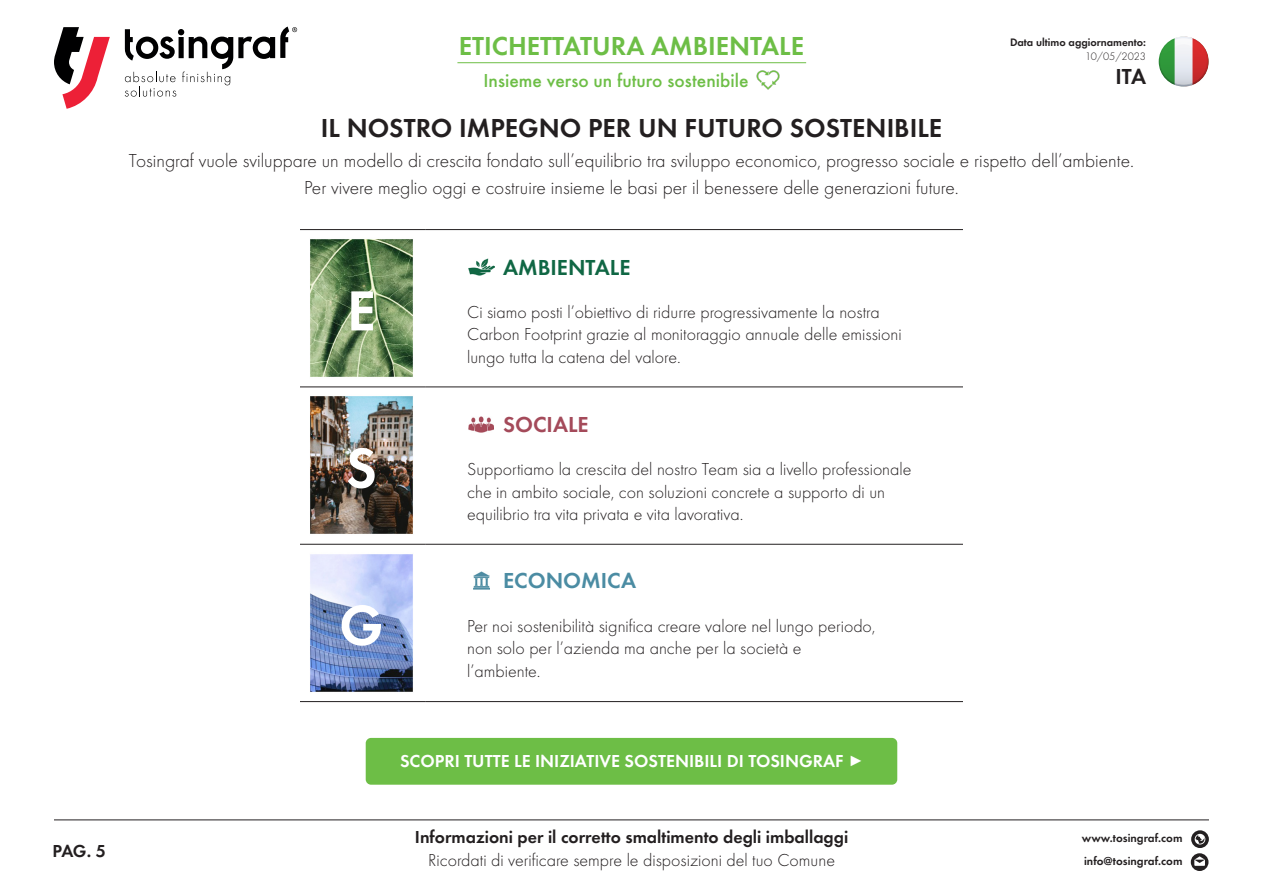
<style>
.page{position:relative;width:1263px;height:893px;background:#fff}
.page>*{position:absolute;margin:0;border:0;box-sizing:border-box;transform-origin:0 0}
.t1{font:600 58.5px "Futura TOT";color:#fff}
.t2{font:600 27px "Futura TOT";color:#231f20}
.t3{font:600 27px "Futura TOT";color:#6dbe46}
.t4{font:600 22.5px "Futura TOT";color:#106744}
.t5{font:600 22.5px "Futura TOT";color:#4b8ca3}
.t6{font:600 22.5px "Futura TOT";color:#a44a5a}
.t7{font:600 22.5px "Futura TOT";color:#231f20}
.t8{font:19.5px "Futura TOT Ligh";color:#231f20}
.t9{font:500 19.5px "Futura TOT";color:#6dbe46}
.t10{font:18px "Futura TOT Ligh";color:#231f20}
.t11{font:600 18px "Futura TOT";color:#231f20}
.t12{font:600 18px "Futura TOT";color:#fff}
.t13{font:15px "Arial Narrow";color:#fff}
.t14{font:600 12px/22.5px "Futura TOT";color:#231f20}
.t15{font:600 11.25px "Futura TOT";color:#231f20}
.t16{font:11.25px "Futura TOT Ligh";color:#231f20}
.s1{color:#fff}
.s2{font-family:"Arial Narrow";font-weight:400;font-size:15px;color:#6dbe46}
</style>
<div class="page">
<svg style="left:1191px;top:830px;width:18px;height:41px"></svg>
<svg style="left:1160px;top:38px;width:48px;height:48px"></svg>
<div style="left:1144px;top:22px;width:80px;height:80px;border:15px solid #fff;border-radius:50%"></div>
<div style="left:1146px;top:89px;width:74px;height:46px;background:#fff"></div>
<div style="left:1114px;top:7px;width:43px;height:88px;background:#fff"></div>
<div style="left:1131px;top:2px;width:124px;height:32px;background:#fff"></div>
<div style="left:1210px;top:0;width:48px;height:107px;background:#fff"></div>
<svg style="left:54px;top:27px;width:56px;height:82px"></svg>
<svg style="left:125px;top:27px;width:172px;height:70px"></svg>
<img style="left:756px;top:70px;width:24px;height:20px">
<hr style="left:457px;top:62px;width:349px;height:1px;background:#6dbe46">
<hr style="left:54px;top:819px;width:1155px;height:1px;background:#231f20">
<hr style="left:425px;top:229px;width:540px;height:1px;background:#231f20">
<hr style="left:298px;top:229px;width:127px;height:1px;background:#231f20">
<hr style="left:298px;top:387px;width:127px;height:1px;background:#231f20">
<hr style="left:298px;top:544px;width:127px;height:1px;background:#231f20">
<hr style="left:298px;top:701px;width:127px;height:1px;background:#231f20">
<hr style="left:425px;top:701px;width:540px;height:1px;background:#231f20">
<hr style="left:425px;top:544px;width:540px;height:1px;background:#231f20">
<hr style="left:425px;top:387px;width:540px;height:1px;background:#231f20">
<img style="left:310px;top:239px;width:103px;height:138px">
<img style="left:310px;top:396px;width:103px;height:138px">
<img style="left:310px;top:554px;width:103px;height:138px">
<img style="left:473px;top:571px;width:16px;height:19px">
<img style="left:469px;top:416px;width:24px;height:17px">
<img style="left:469px;top:259px;width:25px;height:16px">
<div style="left:366px;top:738px;width:531px;height:47px;background:#6dbe46;border-radius:5px"></div>
<h2 class="t3" style="left:459px;top:30px;width:347px">ETICHETTATURA AMBIENTALE</h2>
<p class="t9" style="left:484px;top:69px;width:297px">Insieme verso un futuro sostenibile<span class="s1">OO</span></p>
<p class="t15" style="left:1010px;top:36px;width:138px">Data ultimo aggiornamento:</p>
<p class="t16" style="left:1085px;top:49px;width:62px">10/05/2023</p>
<p class="t7" style="left:1115px;top:63px;width:32px">ITA</p>
<p class="t2" style="left:321px;top:112px;width:623px">IL NOSTRO IMPEGNO PER UN FUTURO SOSTENIBILE</p>
<p class="t8" style="left:129px;top:149px;width:1007px">Tosingraf vuole sviluppare un modello di crescita fondato sull’equilibrio tra sviluppo economico, progresso sociale e rispetto dell’ambiente.</p>
<p class="t8" style="left:304px;top:176px;width:656px">Per vivere meglio oggi e costruire insieme le basi per il benessere delle generazioni future.</p>
<p class="t1" style="left:347px;top:276px;width:30px">E</p>
<p class="t1" style="left:346px;top:433px;width:33px">S</p>
<p class="t1" style="left:339px;top:590px;width:46px">G</p>
<p class="t4" style="left:503px;top:254px;width:129px">AMBIENTALE</p>
<p class="t10" style="left:467px;top:302px;width:414px">Ci siamo posti l’obiettivo di ridurre progressivamente la nostra</p>
<p class="t10" style="left:467px;top:324px;width:436px">Carbon Footprint grazie al monitoraggio annuale delle emissioni</p>
<p class="t10" style="left:467px;top:347px;width:215px">lungo tutta la catena del valore.</p>
<p class="t6" style="left:503px;top:411px;width:87px">SOCIALE</p>
<p class="t10" style="left:467px;top:459px;width:446px">Supportiamo la crescita del nostro Team sia a livello professionale</p>
<p class="t10" style="left:467px;top:481px;width:419px">che in ambito sociale, con soluzioni concrete a supporto di un</p>
<p class="t10" style="left:467px;top:504px;width:278px">equilibrio tra vita privata e vita lavorativa.</p>
<p class="t5" style="left:503px;top:567px;width:134px">ECONOMICA</p>
<p class="t10" style="left:467px;top:616px;width:410px">Per noi sostenibilità significa creare valore nel lungo periodo,</p>
<p class="t10" style="left:467px;top:638px;width:336px">non solo per l’azienda ma anche per la società e</p>
<p class="t10" style="left:467px;top:661px;width:75px">l’ambiente.</p>
<p class="t11" style="left:53px;top:840px;width:55px">PAG. 5</p>
<p class="t12" style="left:400px;top:750px;width:464px">SCOPRI TUTTE LE INIZIATIVE SOSTENIBILI DI TOSINGRAF <span class="s2">►</span></p>
<p class="t13" style="left:851px;top:750px;width:16px">►</p>
<p class="t11" style="left:415px;top:826px;width:435px">Informazioni per il corretto smaltimento degli imballaggi</p>
<p class="t10" style="left:428px;top:849px;width:408px">Ricordati di verificare sempre le disposizioni del tuo Comune</p>
<p class="t14" style="left:1082px;top:827px;width:102px">www.tosingraf.com info@tosingraf.com</p>
</div>
